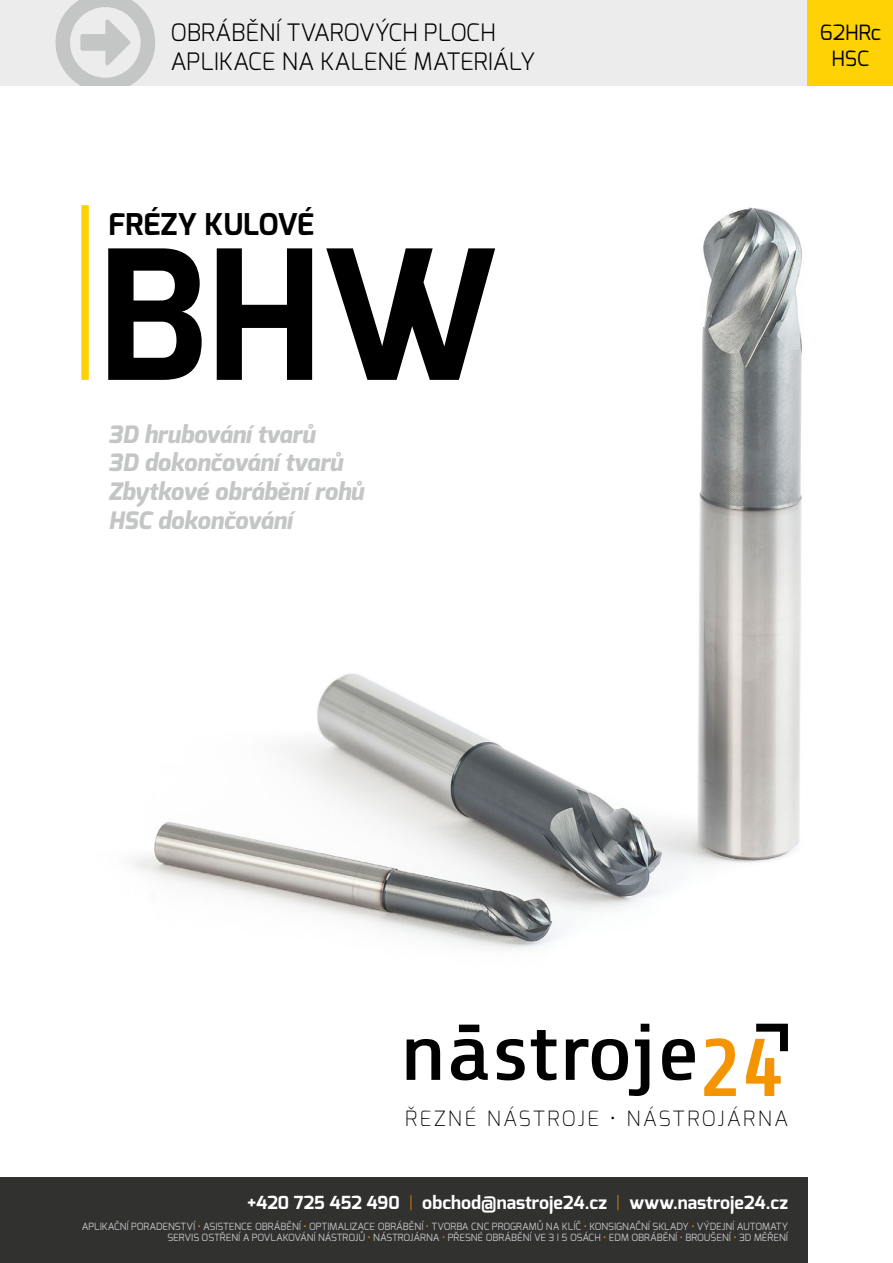
<style>
.page{position:relative;width:893px;height:1263px;background:#fff}
.page>*{position:absolute;margin:0;border:0;box-sizing:border-box;transform-origin:0 0}
.t1{font:700 179.7px "Exo";color:#000}
.t2{font:700 30px "Exo";color:#000}
.t3{font:italic 800 24px/28.8px "Exo";color:#c4c5c5}
.t4{font:300 24px/28.8px "Exo";color:#000}
.t5{font:200 21px "Exo";letter-spacing:.11em;color:#000}
.t6{font:21px/25.2px "Exo";color:#000;text-align:center}
.t7{font:700 18px "Exo";color:#fff}
.t8{font:10.05px/12px "Exo";color:#c4c5c5;text-align:right}
.s1{font-weight:200;color:#f59401}
.s2{color:#f59401}
</style>
<div class="page">
<img style="left:133px;top:207px;width:669px;height:742px">
<div style="left:0;top:1178px;width:808px;height:85px;background:#313130"></div>
<div style="left:0;top:0;width:808px;height:85px;background:#ececec"></div>
<div style="left:808px;top:0;width:85px;height:85px;background:#fed204"></div>
<svg style="left:407px;top:1024px;width:381px;height:72px"></svg>
<svg style="left:55px;top:0;width:100px;height:85px"></svg>
<div style="left:81px;top:205px;width:8px;height:175px;background:#fed204"></div>
<h3 class="t4" style="left:171px;top:18px;width:366px">OBRÁBĚNÍ TVAROVÝCH PLOCH<br>APLIKACE NA KALENÉ MATERIÁLY</h3>
<h2 class="t2" style="left:108px;top:205px;width:207px">FRÉZY KULOVÉ</h2>
<h1 class="t1" style="left:97px;top:200px;width:402px">BHW</h1>
<h3 class="t3" style="left:109px;top:420px;width:257px">3D hrubování tvarů<br>3D dokončování tvarů<br>Zbytkové obrábění rohů<br>HSC dokončování</h3>
<h3 class="t6" style="left:820px;top:20px;width:63px">62HRc<br>HSC</h3>
<h3 class="t5" style="left:405px;top:1105px;width:384px">ŘEZNÉ NÁSTROJE • NÁSTROJÁRNA</h3>
<h3 class="t7" style="left:247px;top:1191px;width:542px">+420 725 452 490 <span class="s1">|</span> obchod@nastroje24.cz <span class="s1">|</span> www.nastroje24.cz</h3>
<p class="t8" style="left:82px;top:1220px;width:708px">APLIKAČNÍ PORADENSTVÍ <span class="s2">•</span> ASISTENCE OBRÁBĚNÍ <span class="s2">•</span> OPTIMALIZACE OBRÁBĚNÍ <span class="s2">•</span> TVORBA CNC PROGRAMŮ NA KLÍČ <span class="s2">•</span> KONSIGNAČNÍ SKLADY <span class="s2">•</span> VÝDEJNÍ AUTOMATY<br>SERVIS OSTŘENÍ A POVLAKOVÁNÍ NÁSTROJŮ <span class="s2">•</span> NÁSTROJÁRNA <span class="s2">•</span> PŘESNÉ OBRÁBĚNÍ VE 3 I 5 OSÁCH <span class="s2">•</span> EDM OBRÁBĚNÍ <span class="s2">•</span> BROUŠENÍ <span class="s2">•</span> 3D MĚŘENÍ</p>
</div>
